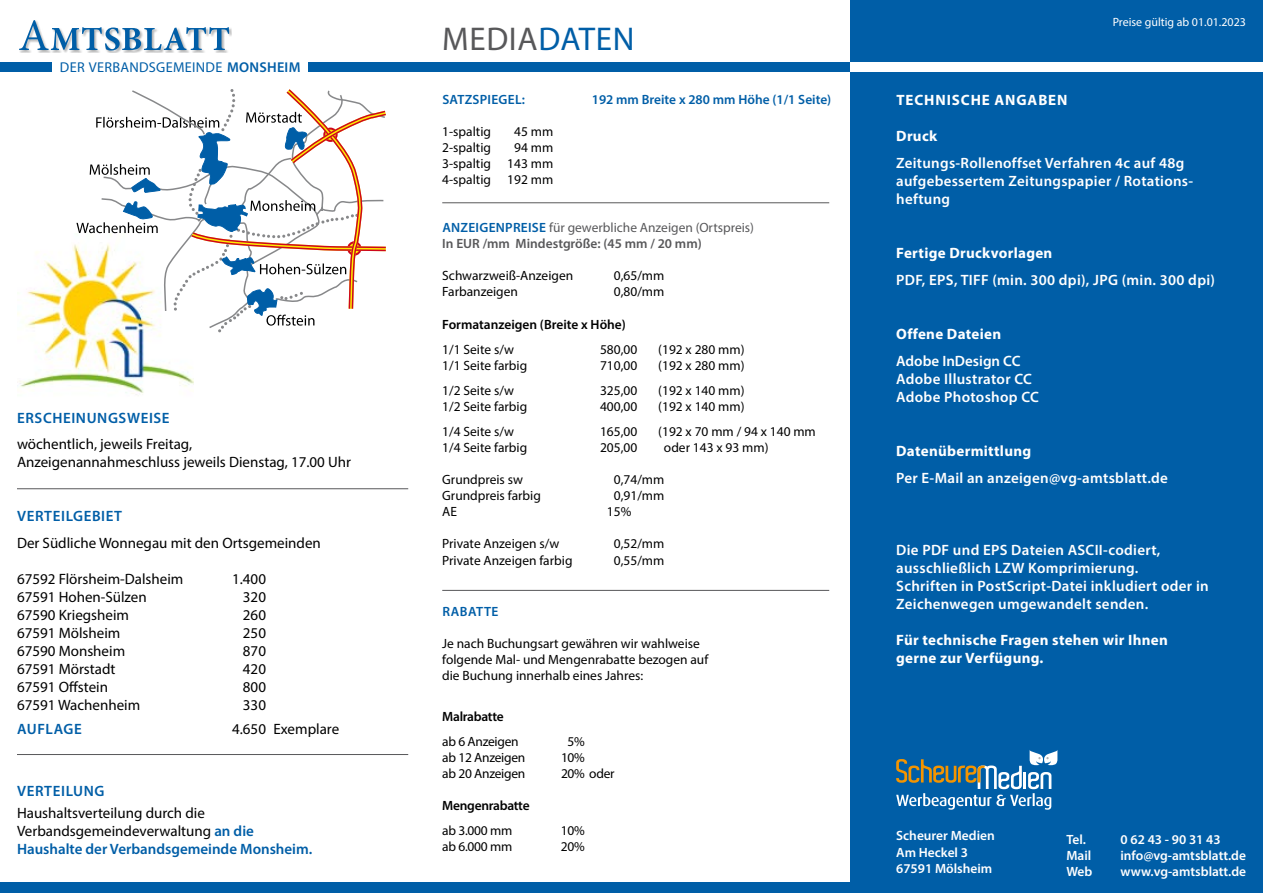
<style>
.page{position:relative;width:1263px;height:893px;background:#fff}
.page>*{position:absolute;margin:0;border:0;box-sizing:border-box;transform-origin:0 0}
.t1{font:33px "Myriad Pro";letter-spacing:.02em;color:#58585a}
.t2{font:15px/18px "Myriad Pro";color:#000}
.t3{font:600 15px/18px "Myriad Pro";letter-spacing:.02em;color:#fff}
.t4{font:700 15px/18px "Myriad Pro";letter-spacing:.02em;color:#fff}
.t5{font:600 15px "Myriad Pro";letter-spacing:.04em;color:#005ea7}
.t6{font:700 15px "Myriad Pro";letter-spacing:.06em;color:#fff}
.t7{font:14.25px "Myriad Pro";letter-spacing:.02em;color:#005ea7}
.t8{font:13.5px/16.2px "Myriad Pro";color:#000;text-align:justify}
.t9{font:600 13.5px/16.2px "Myriad Pro";color:#fff}
.t10{font:13.5px/16.2px "Myriad Pro";color:#58585a}
.t11{font:600 13.5px "Myriad Pro";letter-spacing:-.015em;color:#000}
.t12{font:13.5px "Myriad Pro";letter-spacing:-.02em;color:#000}
.t13{font:600 13.5px "Myriad Pro";color:#005ea7}
.t14{font:600 13.5px "Myriad Pro";letter-spacing:.02em;color:#005ea7}
.t15{font:600 13.5px "Myriad Pro";letter-spacing:.04em;color:#005ea7}
.t16{font:12px "Myriad Pro";color:#fff}
.s1{font-weight:600}
.s2{font-weight:600;color:#005ea7}
.s3{color:#005ea7}
</style>
<div class="page">
<div style="left:19px;top:20px;width:213px;height:33px;background:#000;opacity:.3"></div>
<svg style="left:19px;top:20px;width:210px;height:31px"></svg>
<div style="left:308px;top:62px;width:547px;height:10px;background:#005ea7"></div>
<div style="left:0;top:883px;width:1060px;height:10px;background:#005ea7"></div>
<div style="left:0;top:62px;width:52px;height:10px;background:#005ea7"></div>
<img style="left:17px;top:244px;width:176px;height:151px">
<svg style="left:76px;top:89px;width:310px;height:243px"></svg>
<div style="left:850px;top:0;width:413px;height:893px;background:#005ea7"></div>
<hr style="left:17px;top:488px;width:391px;height:1px;background:#58585a">
<hr style="left:17px;top:754px;width:391px;height:1px;background:#58585a">
<hr style="left:442px;top:590px;width:387px;height:1px;background:#58585a">
<hr style="left:442px;top:202px;width:387px;height:1px;background:#58585a">
<div style="left:850px;top:62px;width:413px;height:10px;background:#fff"></div>
<svg style="left:896px;top:750px;width:161px;height:60px"></svg>
<p class="t7" style="left:60px;top:58px;width:242px">DER VERBANDSGEMEINDE <span class="s1">MONSHEIM</span></p>
<p class="t5" style="left:17px;top:408px;width:154px">ERSCHEINUNGSWEISE</p>
<p class="t2" style="left:17px;top:435px;width:335px">wöchentlich, jeweils Freitag,<br>Anzeigenannahmeschluss jeweils Dienstag, 17.00 Uhr</p>
<p class="t5" style="left:17px;top:507px;width:106px">VERTEILGEBIET</p>
<p class="t2" style="left:17px;top:533px;width:305px">Der Südliche Wonnegau mit den Ortsgemeinden</p>
<p class="t2" style="left:17px;top:569px;width:168px">67592 Flörsheim-Dalsheim</p>
<p class="t2" style="left:232px;top:569px;width:35px">1.400</p>
<p class="t2" style="left:17px;top:587px;width:131px">67591 Hohen-Sülzen</p>
<p class="t2" style="left:243px;top:587px;width:25px">320</p>
<p class="t2" style="left:17px;top:605px;width:114px">67590 Kriegsheim</p>
<p class="t2" style="left:243px;top:605px;width:25px">260</p>
<p class="t2" style="left:17px;top:623px;width:105px">67591 Mölsheim</p>
<p class="t2" style="left:243px;top:623px;width:25px">250</p>
<p class="t2" style="left:17px;top:641px;width:110px">67590 Monsheim</p>
<p class="t2" style="left:243px;top:641px;width:25px">870</p>
<p class="t2" style="left:17px;top:659px;width:100px">67591 Mörstadt</p>
<p class="t2" style="left:243px;top:659px;width:25px">420</p>
<p class="t2" style="left:17px;top:677px;width:93px">67591 Offstein</p>
<p class="t2" style="left:243px;top:677px;width:25px">800</p>
<p class="t2" style="left:17px;top:695px;width:125px">67591 Wachenheim</p>
<p class="t2" style="left:243px;top:695px;width:25px">330</p>
<p class="t5" style="left:17px;top:719px;width:66px">AUFLAGE</p>
<p class="t2" style="left:232px;top:719px;width:109px">4.650 Exemplare</p>
<p class="t5" style="left:17px;top:782px;width:89px">VERTEILUNG</p>
<p class="t2" style="left:17px;top:804px;width:297px">Haushaltsverteilung durch die<br>Verbandsgemeindeverwaltung <span class="s2">an die<br>Haushalte der Verbandsgemeinde Monsheim.</span></p>
<h1 class="t1" style="left:442px;top:19px;width:194px">MEDIA<span class="s3">DATEN</span></h1>
<p class="t14" style="left:442px;top:91px;width:84px">SATZSPIEGEL:</p>
<p class="t13" style="left:592px;top:91px;width:241px">192 mm Breite x 280 mm Höhe (1/1 Seite)</p>
<p class="t8" style="left:442px;top:123px;width:50px">1-spaltig</p>
<p class="t8" style="left:514px;top:123px;width:41px">45 mm</p>
<p class="t8" style="left:442px;top:139px;width:50px">2-spaltig</p>
<p class="t8" style="left:442px;top:139px;width:112px;text-indent:72px">94 mm 3-spaltig 143 mm 4-spaltig 192 mm</p>
<p class="t10" style="left:442px;top:219px;width:313px"><span class="s2">ANZEIGENPREISE</span> für gewerbliche Anzeigen (Ortspreis)<br><span class="s1">In EUR /mm Mindestgröße: (45 mm / 20 mm)</span></p>
<p class="t8" style="left:442px;top:267px;width:132px">Schwarzweiß-Anzeigen</p>
<p class="t8" style="left:614px;top:267px;width:52px">0,65/mm</p>
<p class="t8" style="left:442px;top:283px;width:77px">Farbanzeigen</p>
<p class="t8" style="left:614px;top:283px;width:52px">0,80/mm</p>
<p class="t11" style="left:442px;top:316px;width:185px">Formatanzeigen (Breite x Höhe)</p>
<p class="t8" style="left:442px;top:341px;width:73px">1/1 Seite s/w</p>
<p class="t8" style="left:600px;top:341px;width:39px">580,00</p>
<p class="t8" style="left:658px;top:341px;width:88px">(192 x 280 mm)</p>
<p class="t8" style="left:442px;top:357px;width:87px">1/1 Seite farbig</p>
<p class="t8" style="left:600px;top:357px;width:39px">710,00</p>
<p class="t8" style="left:658px;top:357px;width:88px">(192 x 280 mm)</p>
<p class="t8" style="left:442px;top:382px;width:73px">1/2 Seite s/w</p>
<p class="t8" style="left:600px;top:382px;width:39px">325,00</p>
<p class="t8" style="left:658px;top:382px;width:88px">(192 x 140 mm)</p>
<p class="t8" style="left:442px;top:398px;width:87px">1/2 Seite farbig</p>
<p class="t8" style="left:600px;top:398px;width:39px">400,00</p>
<p class="t8" style="left:658px;top:398px;width:88px">(192 x 140 mm)</p>
<p class="t8" style="left:442px;top:423px;width:73px">1/4 Seite s/w</p>
<p class="t8" style="left:600px;top:423px;width:39px">165,00</p>
<p class="t8" style="left:658px;top:423px;width:159px">(192 x 70 mm / 94 x 140 mm</p>
<p class="t8" style="left:442px;top:439px;width:87px">1/4 Seite farbig</p>
<p class="t8" style="left:600px;top:439px;width:39px">205,00</p>
<p class="t8" style="left:664px;top:439px;width:106px">oder 143 x 93 mm)</p>
<p class="t8" style="left:442px;top:471px;width:82px">Grundpreis sw</p>
<p class="t8" style="left:614px;top:471px;width:52px">0,74/mm</p>
<p class="t8" style="left:442px;top:487px;width:100px">Grundpreis farbig</p>
<p class="t8" style="left:614px;top:487px;width:52px">0,91/mm</p>
<p class="t8" style="left:442px;top:503px;width:16px">AE</p>
<p class="t8" style="left:607px;top:503px;width:26px">15%</p>
<p class="t8" style="left:442px;top:536px;width:118px">Private Anzeigen s/w</p>
<p class="t8" style="left:614px;top:536px;width:52px">0,52/mm</p>
<p class="t8" style="left:442px;top:552px;width:132px">Private Anzeigen farbig</p>
<p class="t8" style="left:614px;top:552px;width:52px">0,55/mm</p>
<p class="t15" style="left:442px;top:602px;width:58px">RABATTE</p>
<p class="t8" style="left:442px;top:635px;width:268px;text-align:left">Je nach Buchungsart gewähren wir wahlweise folgende Mal- und Mengenrabatte bezogen auf die Buchung innerhalb eines Jahres:</p>
<p class="t11" style="left:442px;top:708px;width:63px">Malrabatte</p>
<p class="t12" style="left:442px;top:733px;width:78px">ab 6 Anzeigen</p>
<p class="t8" style="left:568px;top:733px;width:19px">5%</p>
<p class="t12" style="left:442px;top:749px;width:85px">ab 12 Anzeigen</p>
<p class="t8" style="left:561px;top:749px;width:25px">10%</p>
<p class="t12" style="left:442px;top:765px;width:85px">ab 20 Anzeigen</p>
<p class="t8" style="left:561px;top:765px;width:55px">20% oder</p>
<p class="t11" style="left:442px;top:797px;width:89px">Mengenrabatte</p>
<p class="t8" style="left:442px;top:822px;width:71px">ab 3.000 mm</p>
<p class="t8" style="left:561px;top:822px;width:25px">10%</p>
<p class="t8" style="left:442px;top:838px;width:71px">ab 6.000 mm</p>
<p class="t8" style="left:561px;top:838px;width:25px">20%</p>
<p class="t16" style="left:1113px;top:15px;width:135px">Preise gültig ab 01.01.2023</p>
<p class="t6" style="left:896px;top:90px;width:173px">TECHNISCHE ANGABEN</p>
<p class="t4" style="left:896px;top:126px;width:42px">Druck</p>
<p class="t3" style="left:896px;top:153px;width:298px">Zeitungs-Rollenoffset Verfahren 4c auf 48g aufgebessertem Zeitungspapier / Rotations&shy;heftung</p>
<p class="t4" style="left:896px;top:243px;width:158px">Fertige Druckvorlagen</p>
<p class="t3" style="left:896px;top:270px;width:320px">PDF, EPS, TIFF (min. 300 dpi), JPG (min. 300 dpi)</p>
<p class="t4" style="left:896px;top:324px;width:106px">Offene Dateien</p>
<p class="t3" style="left:896px;top:351px;width:144px">Adobe InDesign CC<br>Adobe Illustrator CC<br>Adobe Photoshop CC</p>
<p class="t4" style="left:896px;top:441px;width:137px">Datenübermittlung</p>
<p class="t3" style="left:896px;top:468px;width:273px">Per E-Mail an anzeigen@vg-amtsblatt.de</p>
<p class="t3" style="left:896px;top:540px;width:314px">Die PDF und EPS Dateien ASCII-codiert, ausschließlich LZW Komprimierung.<br>Schriften in PostScript-Datei inkludiert oder in Zeichenwegen umgewandelt senden.</p>
<p class="t4" style="left:896px;top:630px;width:273px">Für technische Fragen stehen wir Ihnen gerne zur Verfügung.</p>
<p class="t9" style="left:896px;top:827px;width:100px">Scheurer Medien<br>Am Heckel 3<br>67591 Mölsheim</p>
<p class="t9" style="left:1066px;top:831px;width:21px">Tel.</p>
<p class="t9" style="left:1120px;top:831px;width:102px">0 62 43 - 90 31 43</p>
<p class="t9" style="left:1066px;top:847px;width:26px">Mail</p>
<p class="t9" style="left:1120px;top:847px;width:127px">info@vg-amtsblatt.de</p>
<p class="t9" style="left:1066px;top:863px;width:27px">Web</p>
<p class="t9" style="left:1120px;top:863px;width:127px">www.vg-amtsblatt.de</p>
</div>
